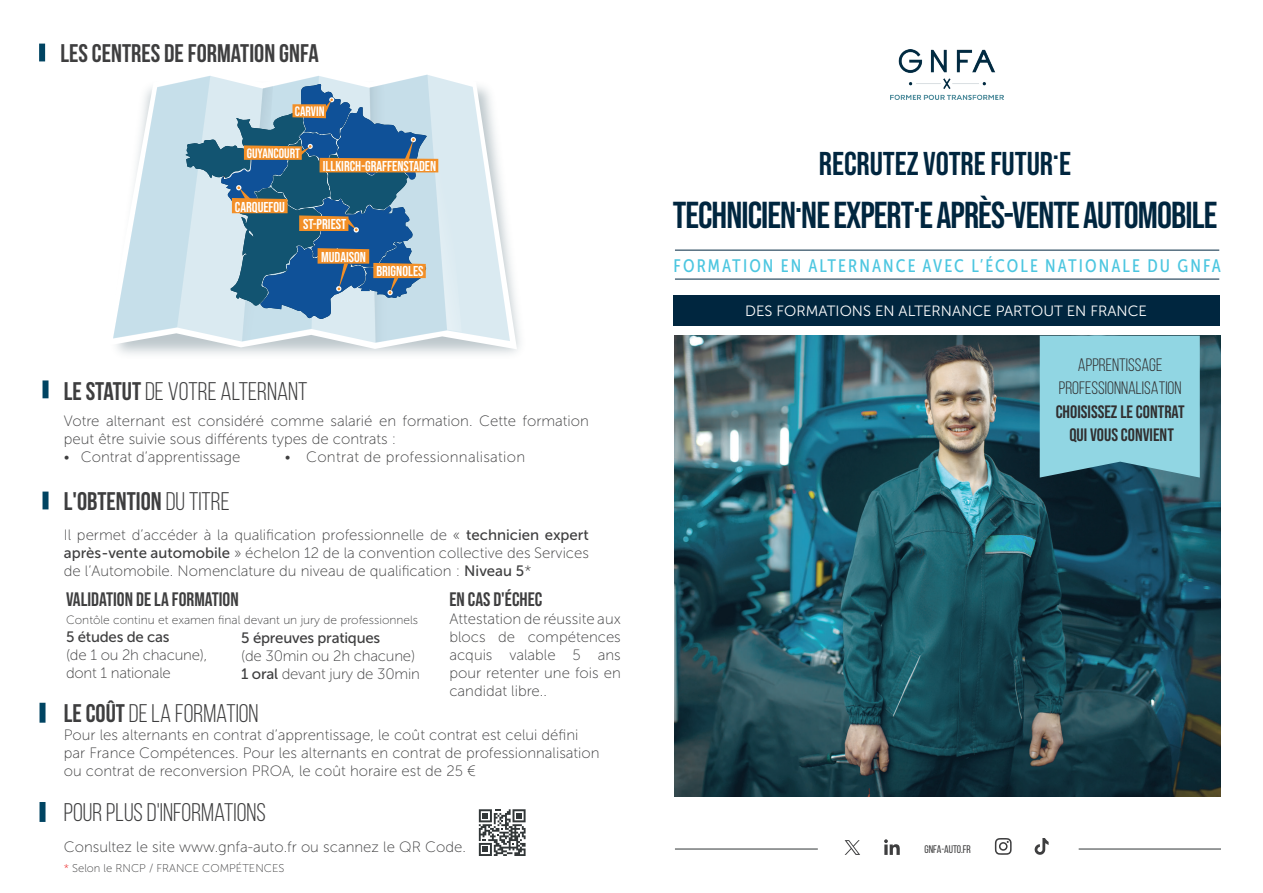
<style>
.page{position:relative;width:1263px;height:893px;background:#fff}
.page>*{position:absolute;margin:0;border:0;box-sizing:border-box;transform-origin:0 0}
.t1{font:37.5px "Bebas Neue";letter-spacing:-.025em;color:#00263f}
.t2{font:33px "Bebas Neue";letter-spacing:-.005em;color:#00263f}
.t3{font:25.5px "Bebas Neue";color:#3e3e3f}
.t4{font:700 25.5px "Bebas Neue";color:#3e3e3f}
.t5{font:19.5px "Bebas Neue";color:#3e3e3f}
.t6{font:18px "Museo Sans Cond 500";letter-spacing:.115em;color:#4cc6e0}
.t7{font:18px/23.4px "Bebas Neue";color:#312f30;text-align:center}
.t8{font:18px/23.4px "Bebas Neue";color:#312f30;text-align:center}
.t9{font:15px/18px "Museo Sans 100";color:#3e3e3f}
.t10{font:15px "Museo Sans 100";letter-spacing:.02em;color:#3e3e3f}
.t11{font:15px "Museo Sans 500";letter-spacing:-.015em;color:#3e3e3f}
.t12{font:14.85px "Museo Sans 300";color:#fff}
.t13{font:14.25px "Bebas Neue";color:#fff}
.t14{font:13.65px "Bebas Neue";color:#fff}
.t15{font:12px "Museo Sans 100";color:#3e3e3f}
.t16{font:11.25px "Museo Sans 100";color:#3e3e3f}
.t17{font:10.95px "Bebas Neue";color:#3e3e3f}
.s1{font-weight:700}
.s2{font-weight:400}
.s3{font-family:"Museo Sans 500"}
.s4{color:#ee2d2d}
</style>
<div class="page">
<img style="left:674px;top:336px;width:546px;height:460px">
<div style="left:1040px;top:336px;width:160px;height:142px;background:#91d6e3"></div>
<div style="left:673px;top:295px;width:546px;height:30px;background:#00263f"></div>
<hr style="left:675px;top:250px;width:544px;height:1px;background:#00263f">
<hr style="left:675px;top:279px;width:544px;height:1px;background:#00263f">
<div style="left:40px;top:703px;width:6px;height:20px;background:#004462"></div>
<div style="left:40px;top:802px;width:6px;height:20px;background:#004462"></div>
<div style="left:39px;top:44px;width:6px;height:17px;background:#004462"></div>
<div style="left:43px;top:380px;width:6px;height:18px;background:#004462"></div>
<div style="left:43px;top:492px;width:6px;height:17px;background:#004462"></div>
<svg style="left:113px;top:236px;width:404px;height:113px"></svg>
<svg style="left:113px;top:83px;width:397px;height:260px;fill:#daeaf1"></svg>
<svg style="left:113px;top:74px;width:349px;height:268px;background:#9db5c2"></svg>
<svg style="left:479px;top:809px;width:47px;height:47px"></svg>
<svg style="left:884px;top:839px;width:16px;height:16px"></svg>
<hr style="left:675px;top:849px;width:143px;height:1px;background:#323738">
<hr style="left:1079px;top:849px;width:141px;height:1px;background:#323738">
<svg style="left:1034px;top:838px;width:14px;height:17px"></svg>
<svg style="left:995px;top:838px;width:16px;height:17px"></svg>
<svg style="left:845px;top:840px;width:15px;height:15px"></svg>
<img style="left:891px;top:49px;width:112px;height:51px">
<h3 class="t4" style="left:60px;top:39px;width:260px">LES CENTRES DE FORMATION GNFA</h3>
<p class="t14" style="left:295px;top:104px;width:31px">CARVIN</p>
<p class="t14" style="left:247px;top:146px;width:55px">GUYANCOURT</p>
<p class="t13" style="left:235px;top:199px;width:52px">CARQUEFOU</p>
<p class="t13" style="left:323px;top:158px;width:115px">ILLKIRCH-GRAFFENSTADEN</p>
<p class="t13" style="left:303px;top:216px;width:45px">ST-PRIEST</p>
<p class="t13" style="left:321px;top:249px;width:46px">MUDAISON</p>
<p class="t13" style="left:376px;top:263px;width:49px">BRIGNOLES</p>
<h3 class="t3" style="left:64px;top:377px;width:245px"><span class="s1">LE STATUT</span> DE VOTRE ALTERNANT</h3>
<p class="t9" style="left:64px;top:412px;width:527px">Votre alternant est considéré comme salarié en formation. Cette formation peut être suivie sous différents types de contrats :</p>
<p class="t9" style="left:64px;top:448px;width:178px">• Contrat d’apprentissage</p>
<h3 class="t4" style="left:64px;top:487px;width:167px">L'OBTENTION <span class="s2">DU TITRE</span></h3>
<p class="t9" style="left:64px;top:526px;width:527px;text-align:justify">Il permet d’accéder à la qualification professionnelle de « <span class="s3">technicien expert après-vente automobile</span> » échelon 12 de la convention collective des Services de l’Automobile. Nomenclature du niveau de qualification : <span class="s3">Niveau 5</span>*</p>
<p class="t10" style="left:285px;top:448px;width:242px">• Contrat de professionnalisation</p>
<h3 class="t5" style="left:66px;top:588px;width:174px">VALIDATION DE LA FORMATION</h3>
<p class="t15" style="left:66px;top:613px;width:354px">Contôle continu et examen final devant un jury de professionnels</p>
<p class="t11" style="left:66px;top:628px;width:105px">5 études de cas</p>
<p class="t9" style="left:66px;top:646px;width:143px">(de 1 ou 2h chacune), dont 1 nationale</p>
<p class="t11" style="left:241px;top:629px;width:141px">5 épreuves pratiques</p>
<p class="t9" style="left:241px;top:647px;width:180px">(de 30min ou 2h chacune)<br><span class="s3">1 oral</span> devant jury de 30min</p>
<h3 class="t5" style="left:449px;top:588px;width:94px">EN CAS D'ÉCHEC</h3>
<p class="t9" style="left:449px;top:610px;width:173px;text-align:justify">Attestation de réussite aux blocs de compétences acquis valable 5 ans pour retenter une fois en candidat libre..</p>
<h3 class="t3" style="left:64px;top:699px;width:196px"><span class="s1">LE COÛT</span> DE LA FORMATION</h3>
<p class="t9" style="left:64px;top:726px;width:537px">Pour les alternants en contrat d’apprentissage, le coût contrat est celui défini par France Compétences. Pour les alternants en contrat de professionnalisation ou contrat de reconversion PROA, le coût horaire est de 25 €</p>
<h3 class="t3" style="left:64px;top:799px;width:204px">POUR PLUS D'INFORMATIONS</h3>
<p class="t9" style="left:64px;top:838px;width:404px">Consultez le site www.gnfa-auto.fr ou scannez le QR Code.</p>
<p class="t16" style="left:64px;top:862px;width:222px"><span class="s4">*</span> Selon le RNCP / FRANCE COMPÉTENCES</p>
<h2 class="t2" style="left:819px;top:145px;width:254px">RECRUTEZ VOTRE FUTUR E</h2>
<h2 class="t2" style="left:1053px;top:129px;width:8px">.</h2>
<h1 class="t1" style="left:673px;top:194px;width:546px">TECHNICIEN.NE EXPERT.E APRÈS-VENTE AUTOMOBILE</h1>
<p class="t6" style="left:674px;top:256px;width:549px">FORMATION EN ALTERNANCE AVEC L’ÉCOLE NATIONALE DU GNFA</p>
<p class="t12" style="left:745px;top:302px;width:403px">DES FORMATIONS EN ALTERNANCE PARTOUT EN FRANCE</p>
<p class="t8" style="left:1059px;top:353px;width:124px">APPRENTISSAGE<br>PROFESSIONNALISATION</p>
<p class="t7" style="left:1056px;top:399px;width:130px">CHOISISSEZ LE CONTRAT<br>QUI VOUS CONVIENT</p>
<p class="t17" style="left:924px;top:843px;width:48px">GNFA-AUTO.FR</p>
</div>
